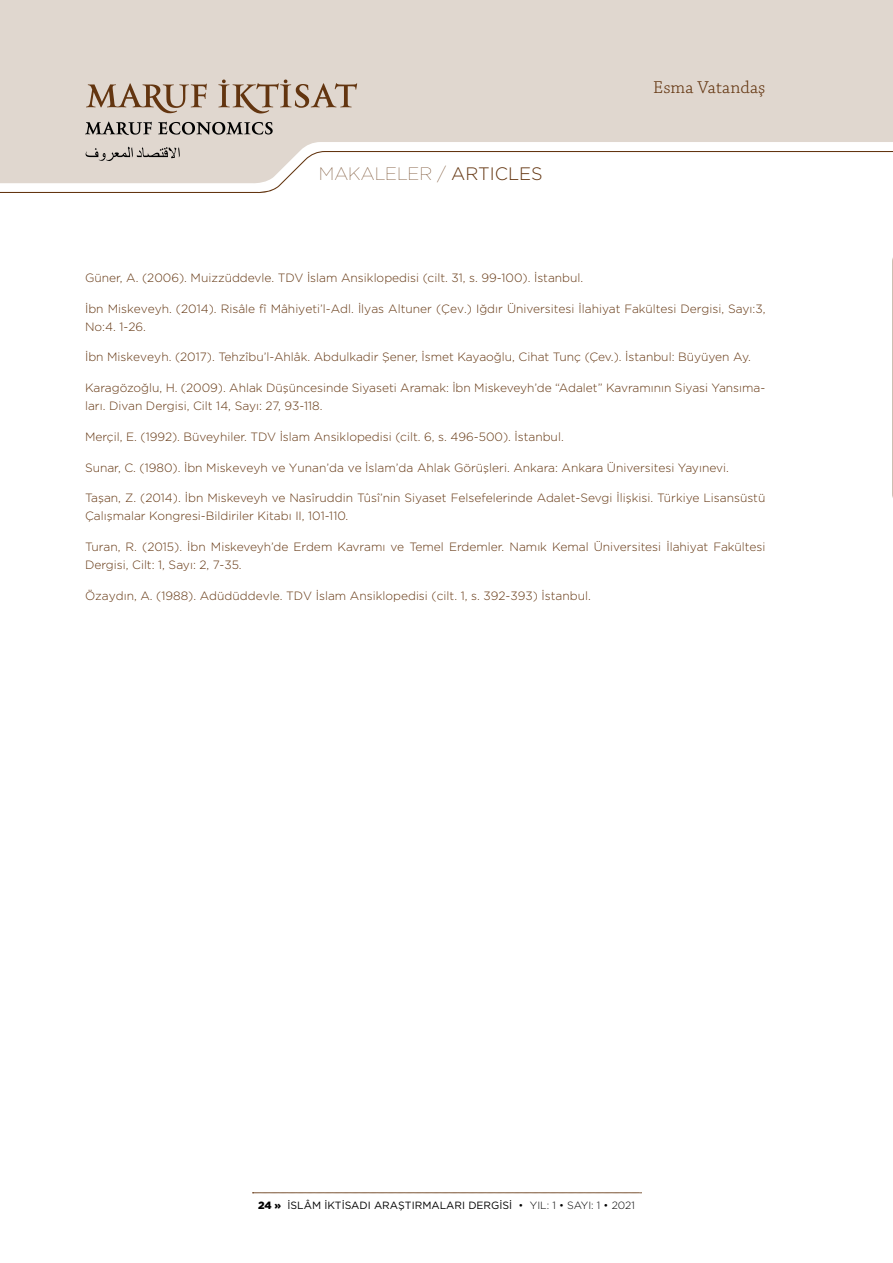
<style>
.page{position:relative;width:893px;height:1263px;background:#fff}
.page>*{position:absolute;margin:0;border:0;box-sizing:border-box;transform-origin:0 0}
.t1{font:18px "Gotham Thin Tr";color:#633510}
.t2{font:18px "Chaparral Pro Light Capt";color:#633510}
.t3{font:12px/18px "Gotham Light Tr";color:#633510}
.t4{font:10.5px "Gotham Book Tr";color:#000}
.s1{font-family:"Gotham Light Tr"}
.s2{font-family:"Gotham Black Tr"}
</style>
<div class="page">
<div style="left:0;top:0;width:893px;height:146px;background:#e0d7cf"></div>
<svg style="left:252px;top:1192px;width:389px;height:1px"></svg>
<svg style="left:86px;top:83px;width:121px;height:30px;background:#beab9c"></svg>
<svg style="left:218px;top:80px;width:139px;height:33px;background:#c3b2a3"></svg>
<svg style="left:85px;top:122px;width:67px;height:13px"></svg>
<svg style="left:158px;top:122px;width:115px;height:13px"></svg>
<svg style="left:0;top:146px;width:893px;height:47px"></svg>
<svg style="left:892px;top:258px;width:1px;height:240px"></svg>
<h1 class="t1" style="left:319px;top:165px;width:225px">MAKALELER / <span class="s1">ARTICLES</span></h1>
<h1 class="t2" style="left:653px;top:77px;width:114px">Esma Vatandaş</h1>
<p class="t3" style="left:85px;top:269px;width:500px">Güner, A. (2006). Muizzüddevle. TDV İslam Ansiklopedisi (cilt. 31, s. 99-100). İstanbul.</p>
<p class="t3" style="left:85px;top:299px;width:682px">İbn Miskeveyh. (2014). Risâle fî Mâhiyeti’l-Adl. İlyas Altuner (Çev.) Iğdır Üniversitesi İlahiyat Fakültesi Dergisi, Sayı:3,<br>No:4. 1-26.</p>
<p class="t3" style="left:85px;top:348px;width:667px">İbn Miskeveyh. (2017). Tehzîbu’l-Ahlâk. Abdulkadir Şener, İsmet Kayaoğlu, Cihat Tunç (Çev.). İstanbul: Büyüyen Ay.</p>
<p class="t3" style="left:85px;top:379px;width:682px">Karagözoğlu, H. (2009). Ahlak Düşüncesinde Siyaseti Aramak: İbn Miskeveyh’de “Adalet” Kavramının Siyasi Yansıma&shy;ları. Divan Dergisi, Cilt 14, Sayı: 27, 93-118.</p>
<p class="t3" style="left:85px;top:428px;width:480px">Merçil, E. (1992). Büveyhiler. TDV İslam Ansiklopedisi (cilt. 6, s. 496-500). İstanbul.</p>
<p class="t3" style="left:85px;top:458px;width:645px">Sunar, C. (1980). İbn Miskeveyh ve Yunan’da ve İslam’da Ahlak Görüşleri. Ankara: Ankara Üniversitesi Yayınevi.</p>
<p class="t3" style="left:85px;top:489px;width:682px">Taşan, Z. (2014). İbn Miskeveyh ve Nasîruddin Tûsî’nin Siyaset Felsefelerinde Adalet-Sevgi İlişkisi. Türkiye Lisansüstü<br>Çalışmalar Kongresi-Bildiriler Kitabı II, 101-110.</p>
<p class="t3" style="left:85px;top:538px;width:682px">Turan, R. (2015). İbn Miskeveyh’de Erdem Kavramı ve Temel Erdemler. Namık Kemal Üniversitesi İlahiyat Fakültesi<br>Dergisi, Cilt: 1, Sayı: 2, 7-35.</p>
<p class="t3" style="left:85px;top:587px;width:507px">Özaydın, A. (1988). Adüdüddevle. TDV İslam Ansiklopedisi (cilt. 1, s. 392-393) İstanbul.</p>
<p class="t4" style="left:258px;top:1200px;width:378px"><span class="s2">24 »</span> İSLÂM İKTİSADI ARAŞTIRMALARI DERGİSİ <span class="s1">• YIL: 1 • SAYI: 1 • 2021</span></p>
</div>
